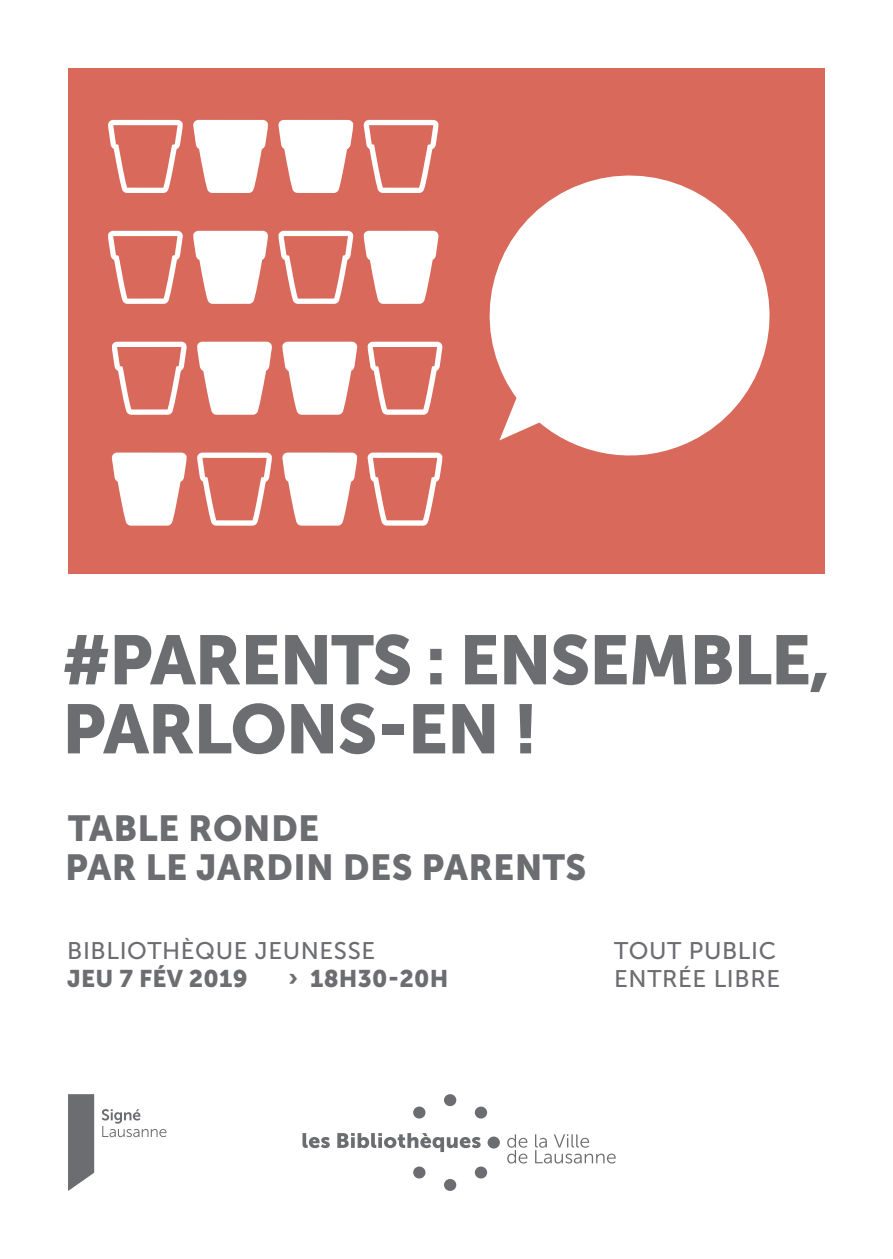
<style>
.page{position:relative;width:893px;height:1259px;background:#fff}
.page>*{position:absolute;margin:0;border:0;box-sizing:border-box;transform-origin:0 0}
.t1{font:69px/69px "Museo Sans 900";letter-spacing:-.02em;color:#6c6d70}
.t2{font:36px/39px "Museo Sans 900";letter-spacing:.01em;color:#6c6d70}
.t3{font:24px/28.5px "Museo Sans 500";letter-spacing:.025em;color:#6c6d70}
.t4{font:24px "Museo Sans 900";letter-spacing:.01em;color:#6c6d70}
</style>
<div class="page">
<div style="left:68px;top:68px;width:757px;height:505px;background:#d96a5b"></div>
<svg style="left:108px;top:231px;width:75px;height:73px"></svg>
<svg style="left:278px;top:231px;width:75px;height:73px"></svg>
<svg style="left:193px;top:231px;width:75px;height:73px"></svg>
<svg style="left:363px;top:231px;width:76px;height:73px"></svg>
<svg style="left:197px;top:342px;width:75px;height:73px"></svg>
<svg style="left:282px;top:342px;width:75px;height:73px"></svg>
<svg style="left:367px;top:342px;width:76px;height:73px"></svg>
<svg style="left:112px;top:342px;width:75px;height:73px"></svg>
<svg style="left:278px;top:120px;width:76px;height:73px"></svg>
<svg style="left:193px;top:120px;width:75px;height:73px"></svg>
<svg style="left:108px;top:120px;width:75px;height:73px"></svg>
<svg style="left:364px;top:120px;width:75px;height:73px"></svg>
<svg style="left:368px;top:452px;width:75px;height:73px"></svg>
<svg style="left:197px;top:452px;width:75px;height:73px"></svg>
<svg style="left:282px;top:452px;width:76px;height:73px"></svg>
<svg style="left:112px;top:452px;width:75px;height:73px"></svg>
<svg style="left:489px;top:175px;width:281px;height:281px;fill:#fff"></svg>
<svg style="left:302px;top:1133px;width:28px;height:15px"></svg>
<svg style="left:337px;top:1133px;width:144px;height:19px"></svg>
<svg style="left:507px;top:1134px;width:20px;height:29px"></svg>
<svg style="left:535px;top:1134px;width:81px;height:29px"></svg>
<div style="left:413px;top:1106px;width:12px;height:12px;background:#6c6d70;border-radius:50%"></div>
<div style="left:475px;top:1106px;width:12px;height:12px;background:#6c6d70;border-radius:50%"></div>
<div style="left:488px;top:1136px;width:12px;height:12px;background:#6c6d70;border-radius:50%"></div>
<div style="left:475px;top:1166px;width:12px;height:12px;background:#6c6d70;border-radius:50%"></div>
<div style="left:444px;top:1179px;width:12px;height:12px;background:#6c6d70;border-radius:50%"></div>
<div style="left:413px;top:1166px;width:12px;height:12px;background:#6c6d70;border-radius:50%"></div>
<div style="left:444px;top:1094px;width:12px;height:12px;background:#6c6d70;border-radius:50%"></div>
<svg style="left:68px;top:1094px;width:26px;height:97px;background:#7a7a7d"></svg>
<svg style="left:102px;top:1109px;width:65px;height:28px"></svg>
<h1 class="t1" style="left:62px;top:625px;width:769px">#PARENTS : ENSEMBLE,<br>PARLONS-EN !</h1>
<h2 class="t2" style="left:65px;top:809px;width:523px">TABLE RONDE<br>PAR LE JARDIN DES PARENTS</h2>
<p class="t3" style="left:67px;top:936px;width:309px">BIBLIOTHÈQUE JEUNESSE</p>
<p class="t4" style="left:67px;top:965px;width:182px">JEU 7 FÉV 2019</p>
<p class="t4" style="left:288px;top:965px;width:162px">› 18H30-20H</p>
<p class="t3" style="left:614px;top:936px;width:167px">TOUT PUBLIC<br>ENTRÉE LIBRE</p>
</div>
